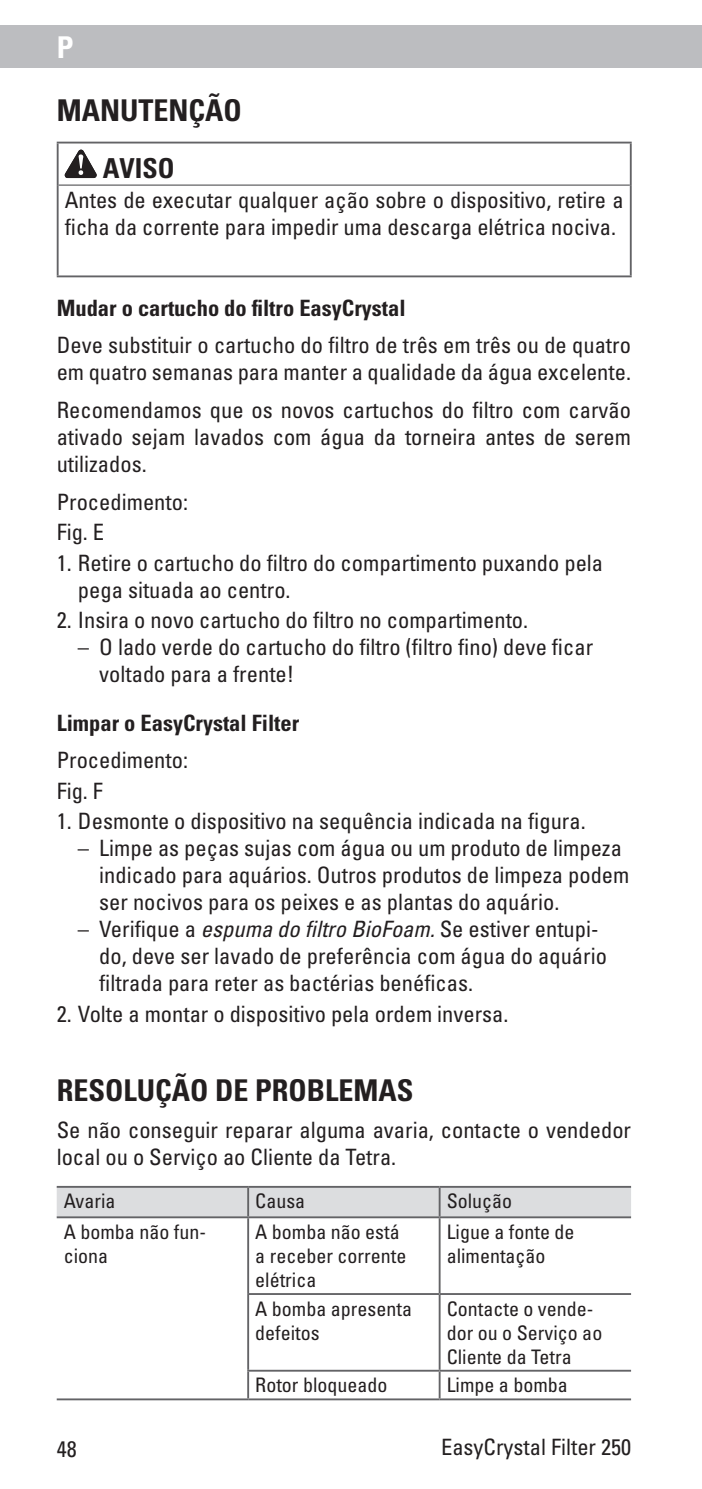
<style>
.page{position:relative;width:702px;height:1489px;background:#fff}
.page>*{position:absolute;margin:0;border:0;box-sizing:border-box;transform-origin:0 0}
.Head_1{font:700 condensed 30px "Univers LT Pro";color:#231f20}
.t1{font:700 condensed 30px "Univers LT Pro";color:#fff}
.Text_Warnung{font:700 condensed 27.5px "Univers LT Pro";color:#231f20}
.Text_norm{font:condensed 22.5px/27px "Univers LT Pro";color:#231f20}
.Head_2{font:700 condensed 22.5px "Univers LT Pro";color:#231f20}
.Text_Abb{font:condensed 22.5px "Univers LT Pro";color:#231f20}
.Tab_norm{font:condensed 20px/24px "Univers LT Pro";color:#231f20}
.s1{font-style:italic}
</style>
<div class="page">
<div style="left:0;top:25px;width:702px;height:43px;background:#bcbdc0"></div>
<hr style="left:57px;top:143px;width:2px;height:42px;background:#636366">
<hr style="left:629px;top:143px;width:2px;height:42px;background:#636366">
<hr style="left:57px;top:185px;width:2px;height:90px;background:#636366">
<hr style="left:629px;top:185px;width:2px;height:90px;background:#636366">
<hr style="left:57px;top:275px;width:574px;height:2px;background:#636366">
<hr style="left:57px;top:142px;width:574px;height:1px;background:#636366">
<hr style="left:59px;top:184px;width:570px;height:2px;background:#636366">
<svg style="left:65px;top:150px;width:32px;height:28px"></svg>
<div style="left:57px;top:1187px;width:574px;height:29px;background:#dcdddf"></div>
<hr style="left:247px;top:1218px;width:2px;height:74px;background:#636366">
<hr style="left:247px;top:1294px;width:2px;height:75px;background:#636366">
<hr style="left:247px;top:1371px;width:2px;height:27px;background:#636366">
<hr style="left:57px;top:1398px;width:191px;height:2px;background:#636366">
<hr style="left:247px;top:1369px;width:192px;height:2px;background:#636366">
<hr style="left:439px;top:1369px;width:192px;height:2px;background:#636366">
<hr style="left:248px;top:1398px;width:191px;height:2px;background:#636366">
<hr style="left:439px;top:1398px;width:192px;height:2px;background:#636366">
<hr style="left:438px;top:1218px;width:2px;height:74px;background:#636366">
<hr style="left:439px;top:1292px;width:192px;height:2px;background:#636366">
<hr style="left:438px;top:1294px;width:2px;height:75px;background:#636366">
<hr style="left:57px;top:1185px;width:191px;height:2px;background:#636366">
<hr style="left:57px;top:1216px;width:191px;height:2px;background:#636366">
<hr style="left:438px;top:1371px;width:2px;height:27px;background:#636366">
<hr style="left:248px;top:1185px;width:191px;height:2px;background:#636366">
<hr style="left:247px;top:1187px;width:2px;height:29px;background:#636366">
<hr style="left:248px;top:1216px;width:191px;height:2px;background:#636366">
<hr style="left:439px;top:1185px;width:192px;height:2px;background:#636366">
<hr style="left:439px;top:1216px;width:192px;height:2px;background:#636366">
<hr style="left:438px;top:1187px;width:2px;height:29px;background:#636366">
<hr style="left:247px;top:1292px;width:192px;height:2px;background:#636366">
<h1 class="t1" style="left:57px;top:28px;width:18px">P</h1>
<p class="Head_1" style="left:57px;top:92px;width:187px">MANUTENÇÃO</p>
<p class="Text_Warnung" style="left:103px;top:151px;width:73px">AVISO</p>
<p class="Text_norm" style="left:65px;top:186px;width:560px">Antes de executar qualquer ação sobre o dispositivo, retire a ficha da corrente para impedir uma descarga elétrica nociva.</p>
<p class="Head_2" style="left:57px;top:294px;width:350px">Mudar o cartucho do filtro EasyCrystal</p>
<p class="Text_norm" style="left:57px;top:331px;width:575px">Deve substituir o cartucho do filtro de três em três ou de quatro em quatro semanas para manter a qualidade da água excelente.</p>
<p class="Text_norm" style="left:57px;top:396px;width:576px;text-align:justify">Recomendamos que os novos cartuchos do filtro com carvão ativado sejam lavados com água da torneira antes de serem utilizados.</p>
<p class="Text_norm" style="left:57px;top:488px;width:133px">Procedimento:</p>
<p class="Text_Abb" style="left:57px;top:518px;width:49px">Fig. E</p>
<p class="Text_norm" style="left:78px;top:549px;width:526px;text-indent:-21px">1. Retire o cartucho do filtro do compartimento puxando pela pega situada ao centro.</p>
<p class="Text_norm" style="left:57px;top:606px;width:473px">2. Insira o novo cartucho do filtro no compartimento.</p>
<p class="Text_norm" style="left:99px;top:633px;width:495px;text-indent:-21px">– O lado verde do cartucho do filtro (filtro fino) deve ficar voltado para a frente!</p>
<p class="Head_2" style="left:57px;top:708px;width:244px">Limpar o EasyCrystal Filter</p>
<p class="Text_norm" style="left:57px;top:746px;width:133px">Procedimento:</p>
<p class="Text_Abb" style="left:57px;top:776px;width:48px">Fig. F</p>
<p class="Text_norm" style="left:57px;top:807px;width:530px">1. Desmonte o dispositivo na sequência indicada na figura.</p>
<p class="Text_norm" style="left:99px;top:834px;width:531px;text-indent:-21px">– Limpe as peças sujas com água ou um produto de limpeza indicado para aquários. Outros produtos de limpeza podem ser nocivos para os peixes e as plantas do aquário.</p>
<p class="Text_norm" style="left:99px;top:915px;width:509px;text-indent:-21px">– Verifique a <span class="s1">espuma do filtro BioFoam.</span> Se estiver entupi&shy;do, deve ser lavado de preferência com água do aquário filtrada para reter as bactérias benéficas.</p>
<p class="Text_norm" style="left:57px;top:1000px;width:453px">2. Volte a montar o dispositivo pela ordem inversa.</p>
<p class="Head_1" style="left:57px;top:1071px;width:358px">RESOLUÇÃO DE PROBLEMAS</p>
<p class="Text_norm" style="left:57px;top:1116px;width:576px">Se não conseguir reparar alguma avaria, contacte o vendedor local ou o Serviço ao Cliente da Tetra.</p>
<p class="Tab_norm" style="left:64px;top:1188px;width:53px">Avaria</p>
<p class="Tab_norm" style="left:255px;top:1188px;width:51px">Causa</p>
<p class="Tab_norm" style="left:446px;top:1188px;width:67px">Solução</p>
<p class="Tab_norm" style="left:64px;top:1219px;width:144px">A bomba não fun&shy;ciona</p>
<p class="Tab_norm" style="left:255px;top:1219px;width:153px">A bomba não está a receber corrente elétrica</p>
<p class="Tab_norm" style="left:446px;top:1219px;width:129px">Ligue a fonte de alimentação</p>
<p class="Tab_norm" style="left:255px;top:1296px;width:158px">A bomba apresenta defeitos</p>
<p class="Tab_norm" style="left:446px;top:1296px;width:157px">Contacte o vende&shy;dor ou o Serviço ao<br>Cliente da Tetra</p>
<p class="Tab_norm" style="left:255px;top:1372px;width:134px">Rotor bloqueado</p>
<p class="Tab_norm" style="left:446px;top:1372px;width:123px">Limpe a bomba</p>
<p class="Text_norm" style="left:57px;top:1434px;width:21px">48</p>
<p class="Text_norm" style="left:441px;top:1432px;width:191px">EasyCrystal Filter 250</p>
</div>
